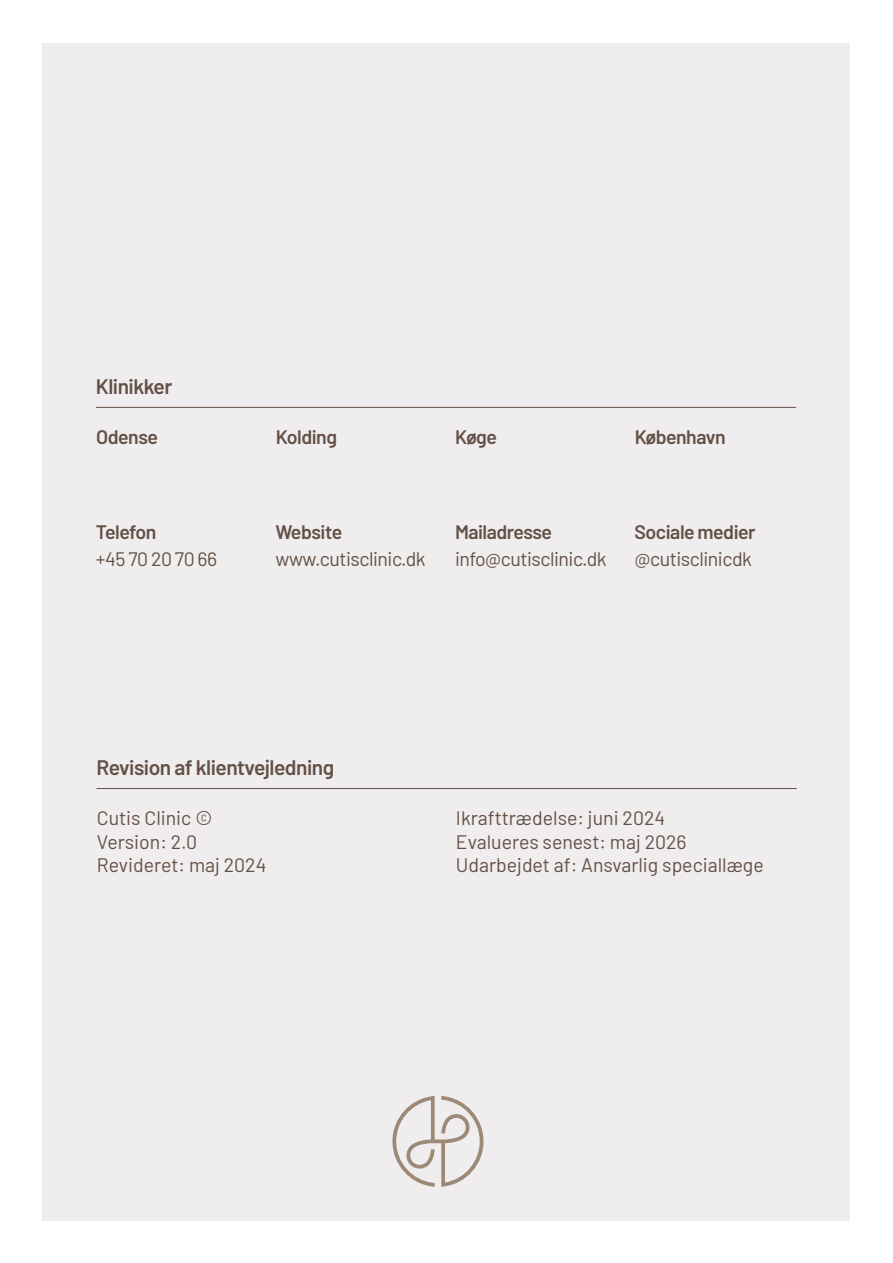
<style>
.page{position:relative;width:893px;height:1263px;background:#fff}
.page>*{position:absolute;margin:0;border:0;box-sizing:border-box;transform-origin:0 0}
.t1{font:600 21px "Barlow";letter-spacing:-.025em;color:#645046}
.t2{font:19.5px/23.4px "Barlow";color:#645046}
.t3{font:600 19.5px "Barlow";letter-spacing:-.025em;color:#645046}
.t4{font:19.5px "Barlow";letter-spacing:-.025em;color:#645046}
</style>
<div class="page">
<div style="left:43px;top:43px;width:807px;height:1177px;background:#efeded"></div>
<svg style="left:392px;top:1096px;width:91px;height:90px"></svg>
<hr style="left:96px;top:407px;width:700px;height:1px;background:#645046">
<hr style="left:97px;top:788px;width:700px;height:1px;background:#645046">
<p class="t1" style="left:96px;top:377px;width:78px">Klinikker</p>
<p class="t3" style="left:96px;top:428px;width:63px">Odense</p>
<p class="t3" style="left:276px;top:428px;width:63px">Kolding</p>
<p class="t3" style="left:455px;top:428px;width:43px">Køge</p>
<p class="t3" style="left:635px;top:428px;width:92px">København</p>
<p class="t3" style="left:96px;top:524px;width:62px">Telefon</p>
<p class="t2" style="left:96px;top:549px;width:123px">+45 70 20 70 66</p>
<p class="t3" style="left:275px;top:524px;width:68px">Website</p>
<p class="t4" style="left:275px;top:551px;width:152px">www.cutisclinic.dk</p>
<p class="t3" style="left:455px;top:524px;width:99px">Mailadresse</p>
<p class="t4" style="left:455px;top:551px;width:153px">info@cutisclinic.dk</p>
<p class="t3" style="left:635px;top:524px;width:123px">Sociale medier</p>
<p class="t4" style="left:635px;top:551px;width:119px">@cutisclinicdk</p>
<p class="t1" style="left:97px;top:758px;width:239px">Revision af klientvejledning</p>
<p class="t2" style="left:97px;top:808px;width:171px">Cutis Clinic ©<br>Version: 2.0<br>Revideret: maj 2024</p>
<p class="t2" style="left:456px;top:808px;width:309px">Ikrafttrædelse: juni 2024<br>Evalueres senest: maj 2026<br>Udarbejdet af: Ansvarlig speciallæge</p>
</div>
